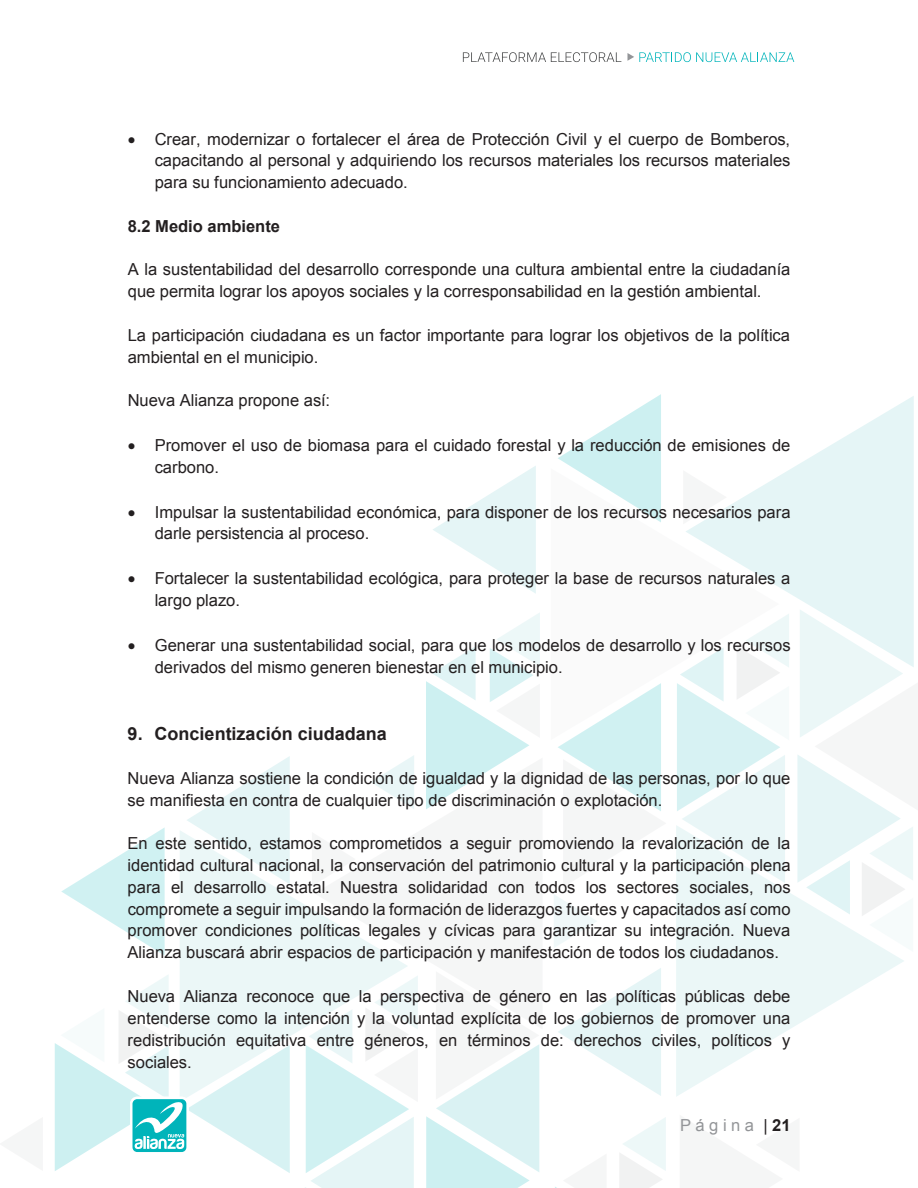
<style>
.page{position:relative;width:918px;height:1188px;background:#fff}
.page>*{position:absolute;margin:0;border:0;box-sizing:border-box;transform-origin:0 0}
.t1{font:700 18px "Arial";color:#231f20}
.t2{font:16.5px/21.8px "Arial";color:#231f20}
.t3{font:700 16.5px "Arial";color:#231f20}
.t4{font:16.5px "Arial";letter-spacing:.27em;color:#939598}
.s1{color:#231f20}
.s2{font-weight:700;color:#231f20}
</style>
<div class="page">
<svg style="left:61px;top:827px;width:104px;height:129px"></svg>
<svg style="left:187px;top:756px;width:103px;height:74px"></svg>
<svg style="left:180px;top:830px;width:134px;height:206px;fill:#ebf7f7"></svg>
<svg style="left:314px;top:910px;width:93px;height:61px;fill:#ebf7f7"></svg>
<svg style="left:305px;top:971px;width:234px;height:217px"></svg>
<svg style="left:312px;top:832px;width:2px;height:54px"></svg>
<svg style="left:555px;top:1117px;width:111px;height:71px"></svg>
<svg style="left:554px;top:895px;width:43px;height:53px"></svg>
<svg style="left:558px;top:968px;width:103px;height:128px"></svg>
<svg style="left:558px;top:740px;width:103px;height:71px"></svg>
<svg style="left:433px;top:466px;width:103px;height:128px"></svg>
<svg style="left:558px;top:394px;width:103px;height:74px"></svg>
<svg style="left:676px;top:825px;width:228px;height:272px;fill:#ebf7f7"></svg>
<svg style="left:570px;top:468px;width:91px;height:272px"></svg>
<svg style="left:686px;top:396px;width:228px;height:213px;fill:#e5f5f6"></svg>
<svg style="left:371px;top:755px;width:43px;height:54px"></svg>
<svg style="left:797px;top:609px;width:117px;height:343px"></svg>
<svg style="left:677px;top:614px;width:112px;height:269px"></svg>
<svg style="left:426px;top:613px;width:114px;height:196px"></svg>
<svg style="left:686px;top:470px;width:41px;height:54px"></svg>
<svg style="left:55px;top:974px;width:235px;height:199px"></svg>
<svg style="left:463px;top:52px;width:158px;height:10px"></svg>
<svg style="left:627px;top:52px;width:167px;height:10px"></svg>
<p class="t2" style="left:155px;top:128px;width:637px;text-align:justify;text-indent:-27px">• Crear, modernizar o fortalecer el área de Protección Civil y el cuerpo de Bomberos, capacitando al personal y adquiriendo los recursos materiales los recursos materiales para su funcionamiento adecuado.</p>
<p class="t3" style="left:128px;top:215px;width:154px">8.2 Medio ambiente</p>
<p class="t2" style="left:128px;top:259px;width:664px">A la sustentabilidad del desarrollo corresponde una cultura ambiental entre la ciudadanía que permita lograr los apoyos sociales y la corresponsabilidad en la gestión ambiental.</p>
<p class="t2" style="left:128px;top:324px;width:664px">La participación ciudadana es un factor importante para lograr los objetivos de la política ambiental en el municipio.</p>
<p class="t2" style="left:128px;top:390px;width:204px">Nueva Alianza propone así:</p>
<p class="t2" style="left:155px;top:435px;width:637px;text-indent:-27px">• Promover el uso de biomasa para el cuidado forestal y la reducción de emisiones de carbono.</p>
<p class="t2" style="left:155px;top:501px;width:637px;text-indent:-27px">• Impulsar la sustentabilidad económica, para disponer de los recursos necesarios para darle persistencia al proceso.</p>
<p class="t2" style="left:155px;top:568px;width:637px;text-indent:-27px">• Fortalecer la sustentabilidad ecológica, para proteger la base de recursos naturales a largo plazo.</p>
<p class="t2" style="left:155px;top:634px;width:637px;text-indent:-27px">• Generar una sustentabilidad social, para que los modelos de desarrollo y los recursos derivados del mismo generen bienestar en el municipio.</p>
<p class="t1" style="left:128px;top:721px;width:261px">9. Concientización ciudadana</p>
<p class="t2" style="left:128px;top:767px;width:664px">Nueva Alianza sostiene la condición de igualdad y la dignidad de las personas, por lo que se manifiesta en contra de cualquier tipo de discriminación o explotación.</p>
<p class="t2" style="left:128px;top:833px;width:665px;text-align:justify">En este sentido, estamos comprometidos a seguir promoviendo la revalorización de la identidad cultural nacional, la conservación del patrimonio cultural y la participación plena para el desarrollo estatal. Nuestra solidaridad con todos los sectores sociales, nos compromete a seguir impulsando la formación de liderazgos fuertes y capacitados así como promover condiciones políticas legales y cívicas para garantizar su integración. Nueva Alianza buscará abrir espacios de participación y manifestación de todos los ciudadanos.</p>
<p class="t2" style="left:128px;top:985px;width:664px;text-align:justify">Nueva Alianza reconoce que la perspectiva de género en las políticas públicas debe entenderse como la intención y la voluntad explícita de los gobiernos de promover una redistribución equitativa entre géneros, en términos de: derechos civiles, políticos y sociales.</p>
<p class="t4" style="left:680px;top:1115px;width:112px">Página <span class="s1">|</span> <span class="s2">21</span></p>
</div>
